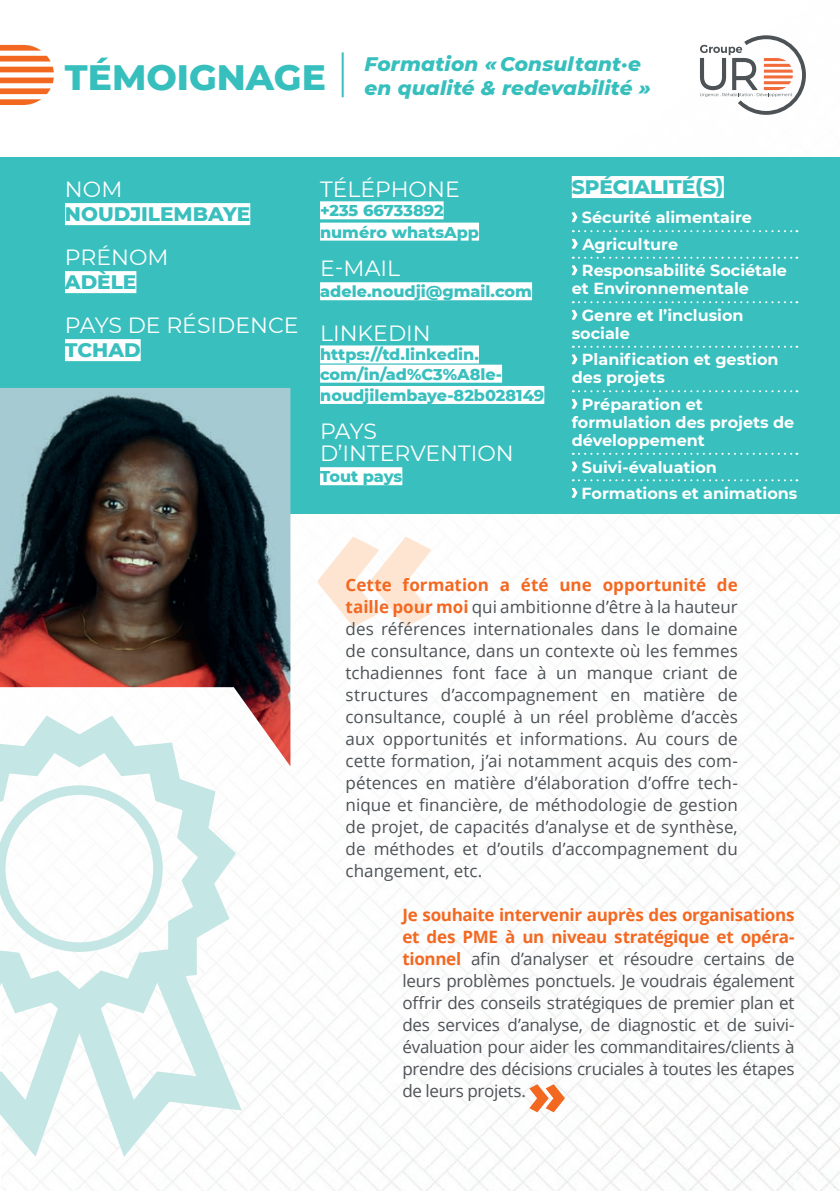
<style>
.page{position:relative;width:840px;height:1191px;background:#fff}
.page>*{position:absolute;margin:0;border:0;box-sizing:border-box;transform-origin:0 0}
.t1{font:800 36px "Montserrat";color:#36bfbd}
.t2{font:22px/21.2px "Montserrat";color:#fff}
.t3{font:italic 800 20px/24px "Montserrat";letter-spacing:.01em;color:#36bfbd}
.t4{font:800 20px "Montserrat";color:#38bfbe}
.t5{font:17px/22px "Open Sans";color:#4c5256;text-align:justify}
.t6{font:700 16px/26.6px "Montserrat";color:#fff}
.t7{font:800 16px/21.2px "Montserrat";color:#38bfbe}
.s1{font-weight:700;color:#f36821}
</style>
<div class="page">
<img style="left:2px;top:44px;width:837px;height:1147px">
<div style="left:0;top:158px;width:839px;height:356px;background:#38bfbe"></div>
<div style="left:65px;top:203px;width:185px;height:22px;background:#fff"></div>
<div style="left:65px;top:271px;width:71px;height:22px;background:#fff"></div>
<div style="left:65px;top:339px;width:76px;height:22px;background:#fff"></div>
<div style="left:320px;top:201px;width:123px;height:18px;background:#fff"></div>
<div style="left:320px;top:223px;width:159px;height:18px;background:#fff"></div>
<div style="left:320px;top:282px;width:211px;height:18px;background:#fff"></div>
<div style="left:320px;top:345px;width:158px;height:18px;background:#fff"></div>
<div style="left:320px;top:365px;width:182px;height:18px;background:#fff"></div>
<div style="left:320px;top:386px;width:224px;height:18px;background:#fff"></div>
<div style="left:320px;top:467px;width:82px;height:18px;background:#fff"></div>
<img style="left:0;top:388px;width:290px;height:378px">
<div style="left:571px;top:176px;width:152px;height:22px;background:#fff"></div>
<svg style="left:572px;top:230px;width:225px;height:2px"></svg>
<svg style="left:572px;top:257px;width:225px;height:2px"></svg>
<svg style="left:572px;top:301px;width:225px;height:2px"></svg>
<svg style="left:572px;top:346px;width:225px;height:2px"></svg>
<svg style="left:572px;top:390px;width:225px;height:2px"></svg>
<svg style="left:572px;top:453px;width:225px;height:2px"></svg>
<svg style="left:572px;top:479px;width:225px;height:2px"></svg>
<svg style="left:571px;top:212px;width:6px;height:10px"></svg>
<svg style="left:571px;top:239px;width:6px;height:10px"></svg>
<svg style="left:571px;top:265px;width:6px;height:10px"></svg>
<svg style="left:571px;top:310px;width:6px;height:10px"></svg>
<svg style="left:571px;top:354px;width:6px;height:10px"></svg>
<svg style="left:571px;top:399px;width:6px;height:10px"></svg>
<svg style="left:571px;top:461px;width:6px;height:10px"></svg>
<svg style="left:571px;top:488px;width:6px;height:10px"></svg>
<div style="left:65px;top:62px;width:265px;height:36px;background:#fff"></div>
<svg style="left:699px;top:35px;width:106px;height:80px"></svg>
<hr style="left:341px;top:52px;width:2px;height:45px;background:#38bfbe">
<svg style="left:317px;top:536px;width:114px;height:91px"></svg>
<svg style="left:529px;top:1084px;width:35px;height:28px"></svg>
<svg style="left:0;top:45px;width:51px;height:16px"></svg>
<svg style="left:0;top:67px;width:54px;height:38px"></svg>
<svg style="left:0;top:940px;width:264px;height:242px"></svg>
<svg style="left:0;top:697px;width:255px;height:349px"></svg>
<h1 class="t1" style="left:65px;top:51px;width:262px">TÉMOIGNAGE</h1>
<p class="t3" style="left:364px;top:51px;width:287px">Formation « Consultant·e en qualité &amp; redevabilité »</p>
<p class="t2" style="left:65px;top:178px;width:59px">NOM</p>
<p class="t4" style="left:65px;top:199px;width:187px">NOUDJILEMBAYE</p>
<p class="t2" style="left:65px;top:246px;width:105px">PRÉNOM</p>
<p class="t4" style="left:65px;top:267px;width:73px">ADÈLE</p>
<p class="t2" style="left:65px;top:314px;width:235px">PAYS DE RÉSIDENCE</p>
<p class="t4" style="left:65px;top:335px;width:77px">TCHAD</p>
<p class="t2" style="left:320px;top:178px;width:141px">TÉLÉPHONE</p>
<p class="t7" style="left:320px;top:199px;width:160px">+235 66733892 numéro whatsApp</p>
<p class="t2" style="left:320px;top:257px;width:81px">E-MAIL</p>
<p class="t7" style="left:320px;top:280px;width:213px">adele.noudji@gmail.com</p>
<p class="t2" style="left:320px;top:322px;width:112px">LINKEDIN</p>
<p class="t7" style="left:320px;top:344px;width:183px;line-height:19.2px">https://td.linkedin. com/in/ad%C3%A8le-</p>
<p class="t7" style="left:320px;top:384px;width:225px">noudjilembaye-82b028149</p>
<p class="t2" style="left:320px;top:420px;width:195px">PAYS<br>D’INTERVENTION</p>
<p class="t7" style="left:320px;top:465px;width:84px">Tout pays</p>
<p class="t4" style="left:571px;top:172px;width:153px">SPÉCIALITÉ(S)</p>
<p class="t6" style="left:581px;top:204px;width:206px">Sécurité alimentaire<br>Agriculture<br>Responsabilité Sociétale</p>
<p class="t6" style="left:571px;top:275px;width:178px;text-align:center">et Environnementale<br>Genre et l’inclusion</p>
<p class="t6" style="left:581px;top:319px;width:198px;text-indent:-10px">sociale<br>Planification et gestion</p>
<p class="t6" style="left:581px;top:364px;width:122px;text-indent:-10px">des projets<br>Préparation et</p>
<p class="t6" style="left:571px;top:412px;width:224px;line-height:18px">formulation des projets de développement</p>
<p class="t6" style="left:581px;top:453px;width:217px">Suivi-évaluation<br>Formations et animations</p>
<p class="t5" style="left:345px;top:573px;width:393px"><span class="s1">Cette formation a été une opportunité de taille pour moi</span> qui ambitionne d’être à la hauteur des références internationales dans le domaine de consultance, dans un contexte où les femmes tchadiennes font face à un manque criant de structures d’accompagnement en matière de consultance, couplé à un réel problème d’accès aux opportunités et informations. Au cours de cette formation, j’ai notamment acquis des com&shy;pétences en matière d’élaboration d’offre tech&shy;nique et financière, de méthodologie de gestion de projet, de capacités d’analyse et de synthèse, de méthodes et d’outils d’accompagnement du changement, etc.</p>
<p class="t5" style="left:402px;top:903px;width:393px"><span class="s1">Je souhaite intervenir auprès des organisations et des PME à un niveau stratégique et opéra&shy;tionnel</span> afin d’analyser et résoudre certains de leurs problèmes ponctuels. Je voudrais également offrir des conseils stratégiques de premier plan et des services d’analyse, de diagnostic et de suivi&shy;évaluation pour aider les commanditaires/clients à prendre des décisions cruciales à toutes les étapes de leurs projets.</p>
</div>
